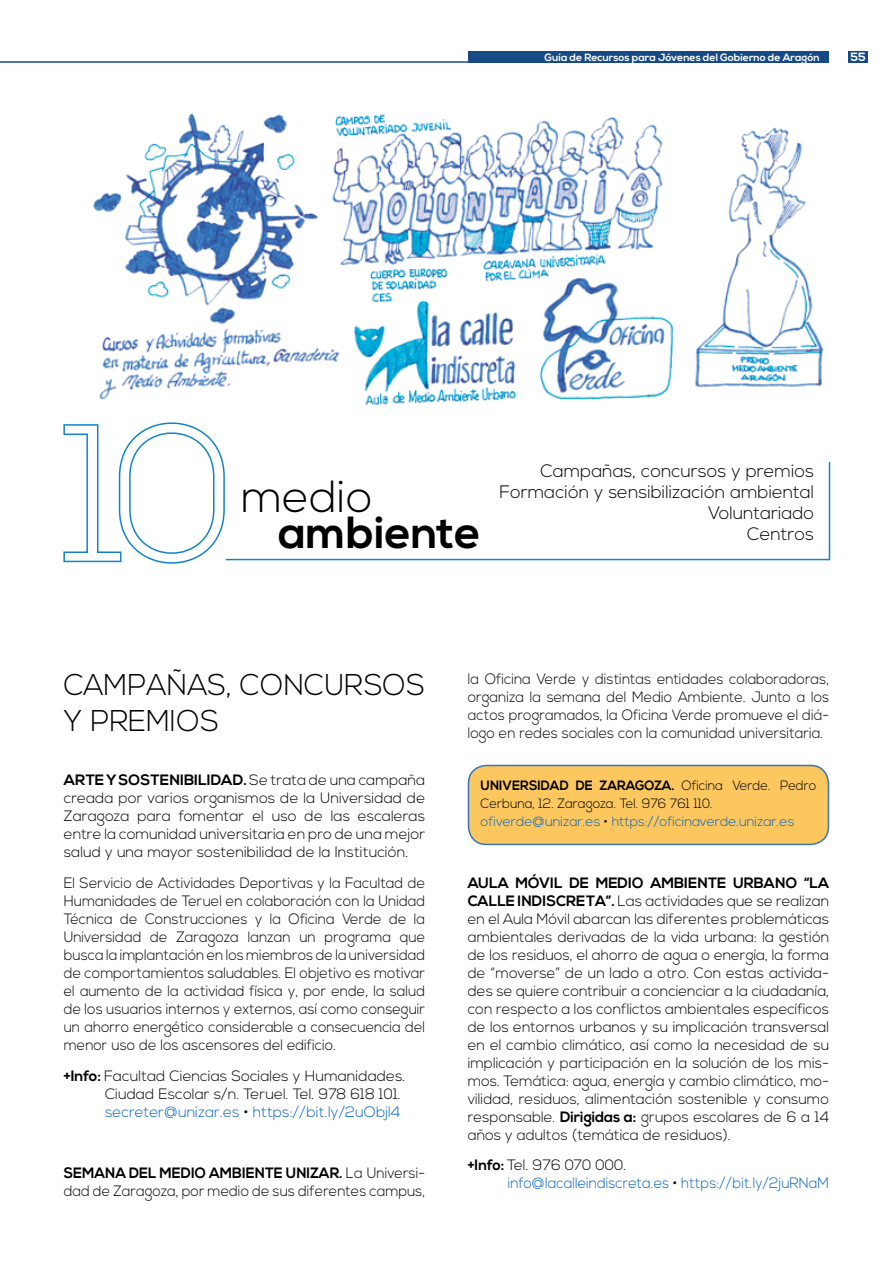
<style>
.page{position:relative;width:893px;height:1263px;background:#fff}
.page>*{position:absolute;margin:0;border:0;box-sizing:border-box;transform-origin:0 0}
.t1{font:700 45px "Nexa";color:#000}
.t2{font:300 45px "Nexa";color:#000}
.t3{font:300 30px/36px "Nexa";color:#000}
.t4{font:300 18px/21px "Nexa";color:#000;text-align:right}
.t5{font:300 15px/18px "Nexa";color:#000;text-align:justify}
.t6{font:300 15px/18px "Nexa";color:#000;text-align:justify;scale:.95 1}
.t7{font:300 15px/18px "Nexa";color:#0563c1;scale:.95 1}
.t8{font:300 13.5px/18px "Nexa";color:#000;scale:.95 1}
.t9{font:700 12px "Nexa";color:#fff}
.t10{font:700 10.5px "Nexa";color:#fff}
.s1{font-weight:700}
.s2{color:#0563c1}
.s3{font-weight:700;color:#000}
.s4{color:#000}
</style>
<div class="page">
<hr style="left:0;top:61px;width:500px;height:2px;background:#164a84">
<div style="left:468px;top:51px;width:360px;height:12px;background:#164a84"></div>
<div style="left:848px;top:51px;width:19px;height:12px;background:#164a84"></div>
<img style="left:93px;top:113px;width:731px;height:292px">
<div style="left:468px;top:765px;width:360px;height:79px;background:#fcc75f;border-radius:18px"></div>
<div style="left:468px;top:765px;width:361px;height:80px;border:2px solid #3974b9;border-radius:18px"></div>
<svg style="left:226px;top:462px;width:605px;height:99px"></svg>
<svg style="left:63px;top:422px;width:163px;height:142px"></svg>
<p class="t10" style="left:545px;top:51px;width:277px">Guía de Recursos para Jóvenes del Gobierno de Aragón</p>
<p class="t9" style="left:850px;top:50px;width:17px">55</p>
<h1 class="t2" style="left:241px;top:470px;width:133px">medio</h1>
<h1 class="t1" style="left:278px;top:506px;width:204px">ambiente</h1>
<p class="t4" style="left:499px;top:461px;width:316px">Campañas, concursos y premios<br>Formación y sensibilización ambiental<br>Voluntariado<br>Centros</p>
<h2 class="t3" style="left:64px;top:668px;width:363px">CAMPAÑAS, CONCURSOS<br>Y PREMIOS</h2>
<p class="t5" style="left:64px;top:772px;width:363px"><span class="s1">ARTE Y SOSTENIBILIDAD.</span> Se trata de una campaña creada por varios organismos de la Universidad de Zaragoza para fomentar el uso de las escaleras entre la comunidad universitaria en pro de una mejor salud y una mayor sostenibilidad de la Institución.</p>
<p class="t6" style="left:64px;top:874px;width:382px">El Servicio de Actividades Deportivas y la Facultad de Humanidades de Teruel en colaboración con la Unidad Técnica de Construcciones y la Oficina Verde de la Universidad de Zaragoza lanzan un programa que busca la implantación en los miembros de la universidad de comportamientos saludables. El objetivo es motivar el aumento de la actividad física y, por ende, la salud de los usuarios internos y externos, así como conseguir un ahorro energético considerable a consecuencia del menor uso de los ascensores del edificio.</p>
<p class="t5" style="left:105px;top:1067px;width:302px;text-align:left;text-indent:-41px"><span class="s1">+Info:</span> Facultad Ciencias Sociales y Humanidades.<br>Ciudad Escolar s/n. Teruel. Tel. 978 618 101. <span class="s2">secreter@unizar.es</span> • <span class="s2">https://bit.ly/2uObjl4</span></p>
<p class="t6" style="left:64px;top:1165px;width:382px"><span class="s1">SEMANA DEL MEDIO AMBIENTE UNIZAR.</span> La Universi&shy;dad de Zaragoza, por medio de sus diferentes campus,</p>
<p class="t6" style="left:468px;top:670px;width:382px">la Oficina Verde y distintas entidades colaboradoras, organiza la semana del Medio Ambiente. Junto a los actos programados, la Oficina Verde promueve el diá&shy;logo en redes sociales con la comunidad universitaria.</p>
<p class="t8" style="left:480px;top:777px;width:355px"><span class="s1">UNIVERSIDAD DE ZARAGOZA.</span> Oficina Verde. Pedro<br>Cerbuna, 12. Zaragoza. Tel. 976 761 110. <span class="s2">ofiverde@unizar.es</span> • <span class="s2">https://oficinaverde.unizar.es</span></p>
<p class="t5" style="left:468px;top:874px;width:363px"><span class="s1">AULA MÓVIL DE MEDIO AMBIENTE URBANO “LA CALLE INDISCRETA”.</span> Las actividades que se realizan en el Aula Móvil abarcan las diferentes problemáticas ambientales derivadas de la vida urbana: la gestión de los residuos, el ahorro de agua o energía, la forma de “moverse” de un lado a otro. Con estas activida&shy;des se quiere contribuir a concienciar a la ciudadanía, con respecto a los conflictos ambientales específicos de los entornos urbanos y su implicación transversal en el cambio climático, así como la necesidad de su implicación y participación en la solución de los mis&shy;mos. Temática: agua, energía y cambio climático, mo&shy;vilidad, residuos, alimentación sostenible y consumo responsable. <span class="s1">Dirigidas a:</span> grupos escolares de 6 a 14 años y adultos (temática de residuos).</p>
<p class="t7" style="left:508px;top:1157px;width:340px;text-indent:-40px"><span class="s3">+Info:</span> <span class="s4">Tel. 976 070 000.<br></span>info@lacalleindiscreta.es <span class="s4">•</span> https://bit.ly/2juRNaM</p>
</div>
